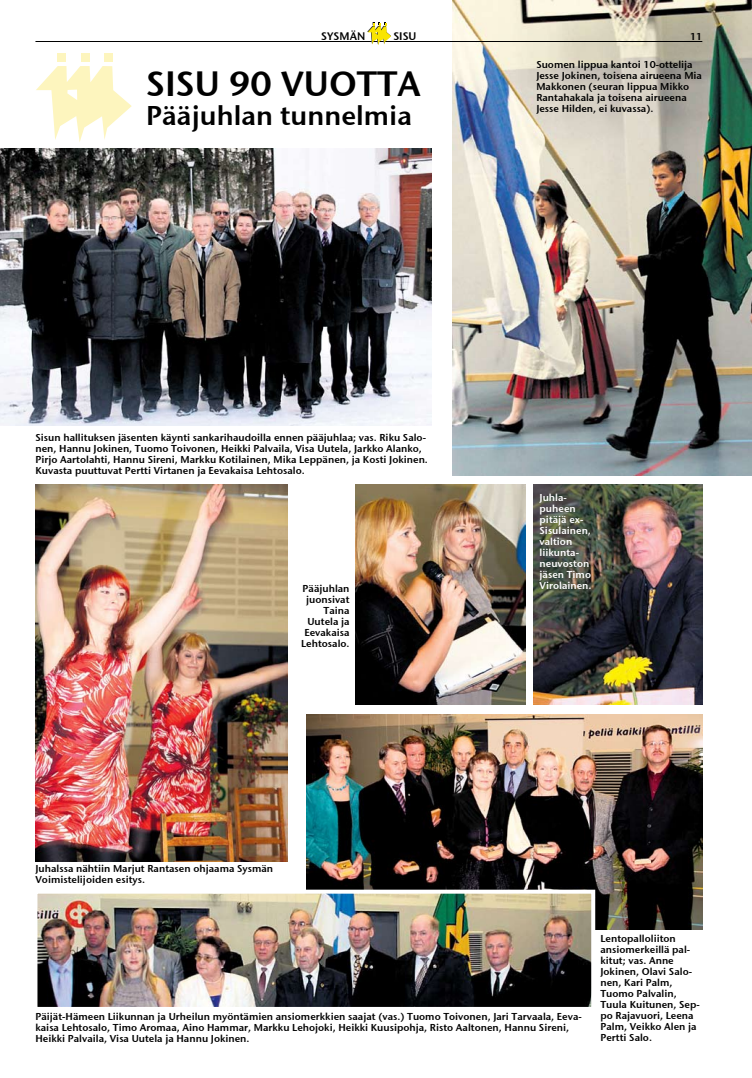
<style>
.page{position:relative;width:752px;height:1078px;background:#fff}
.page>*{position:absolute;margin:0;border:0;box-sizing:border-box;transform-origin:0 0}
.t1{font:35px "Stone Sans Sem ITCTT Semi";color:#000}
.t2{font:27px "Stone Sans Sem ITCTT Semi";color:#000}
.t3{font:11px "Stone Sans Sem ITCTT Semi";color:#000}
.t4{font:10px/11px "Stone Sans Sem ITCTT Semi";color:#000}
.t5{font:10px/11px "Stone Sans Sem ITCTT Semi";color:#fff}
</style>
<div class="page">
<img style="left:452px;top:0;width:299px;height:475px">
<hr style="left:35px;top:41px;width:667px;height:1px;background:#000">
<svg style="left:367px;top:22px;width:24px;height:23px"></svg>
<svg style="left:36px;top:66px;width:96px;height:76px"></svg>
<div style="left:58px;top:53px;width:8px;height:9px;background:#fdf5be"></div>
<div style="left:81px;top:53px;width:8px;height:9px;background:#fdf5be"></div>
<div style="left:105px;top:53px;width:8px;height:9px;background:#fdf5be"></div>
<img style="left:0;top:148px;width:431px;height:278px">
<img style="left:306px;top:714px;width:396px;height:215px">
<img style="left:35px;top:484px;width:252px;height:377px">
<img style="left:533px;top:484px;width:169px;height:220px">
<img style="left:355px;top:484px;width:170px;height:220px">
<img style="left:38px;top:894px;width:552px;height:111px">
<div style="left:33px;top:889px;width:562px;height:121px;border:4px solid #fff"></div>
<p class="t3" style="left:321px;top:27px;width:56px">Sys män sisu</p>
<h1 class="t1" style="left:146px;top:54px;width:276px">SISU 90 VUOTTA</h1>
<h2 class="t2" style="left:146px;top:93px;width:267px">Pääjuhlan tunnelmia</h2>
<p class="t4" style="left:689px;top:31px;width:14px">11</p>
<p class="t4" style="left:536px;top:58px;width:167px">Suomen lippua kantoi 10-ottelija<br>Jesse Jokinen, toisena airueena M ia<br>Makkonen (seuran lippua M ikko<br>Rantahakala ja toisena airueena<br>Jesse Hilden, ei kuvassa).</p>
<p class="t4" style="left:35px;top:431px;width:394px">Sisun hallituksen jäsenten käynti sankarihaudoilla ennen pääjuhlaa; vas. Riku Salo&shy;nen, Hannu Jokinen, Tuomo Toivonen, Heikki Palvaila, Visa Uutela, Jarkko Alanko, Pirjo Aartolahti, Hannu Sireni, Markku Kotilainen, M ika Leppänen, ja Kosti Jokinen.<br>Kuvasta puuttuvat Pertti Virtanen ja Eevakaisa Lehtosalo.</p>
<p class="t4" style="left:301px;top:582px;width:50px;text-align:right">Pääjuhlan juonsivat<br>Taina<br>Uutela ja<br>Eevakaisa<br>Lehtosalo.</p>
<p class="t4" style="left:35px;top:862px;width:239px">Juhalssa nähtiin Marjut Rantasen ohjaama Sysmän<br>Voimistelijoiden esitys.</p>
<p class="t5" style="left:539px;top:491px;width:54px">Juhla&shy;puheen pitäjä ex-<br>Sisulainen, valtion liikunta&shy;neuvoston jäsen Timo<br>Virolainen.</p>
<p class="t4" style="left:35px;top:1009px;width:547px">Päijät-Hämeen Liikunnan ja Urheilun myöntämien ansiomerkkien saajat (vas.) Tuomo Toivonen, Jari Tarvaala, Eeva&shy;kaisa Lehtosalo, Timo Aromaa, Aino Hammar, Markku Lehojoki, Heikki Kuusipohja, Risto Aaltonen, Hannu Sireni,<br>Heikki Palvaila, Visa Uutela ja Hannu Jokinen.</p>
<p class="t4" style="left:600px;top:931px;width:101px">Lentopalloliiton ansiomerkeillä pal&shy;kitut; vas. Anne<br>Jokinen, Olavi Salo&shy;nen, Kari Palm,<br>Tuomo Palvalin,<br>Tuula Kuitunen, Sep&shy;po Rajavuori, Leena<br>Palm, Veikko Alen ja<br>Pertti Salo.</p>
</div>
